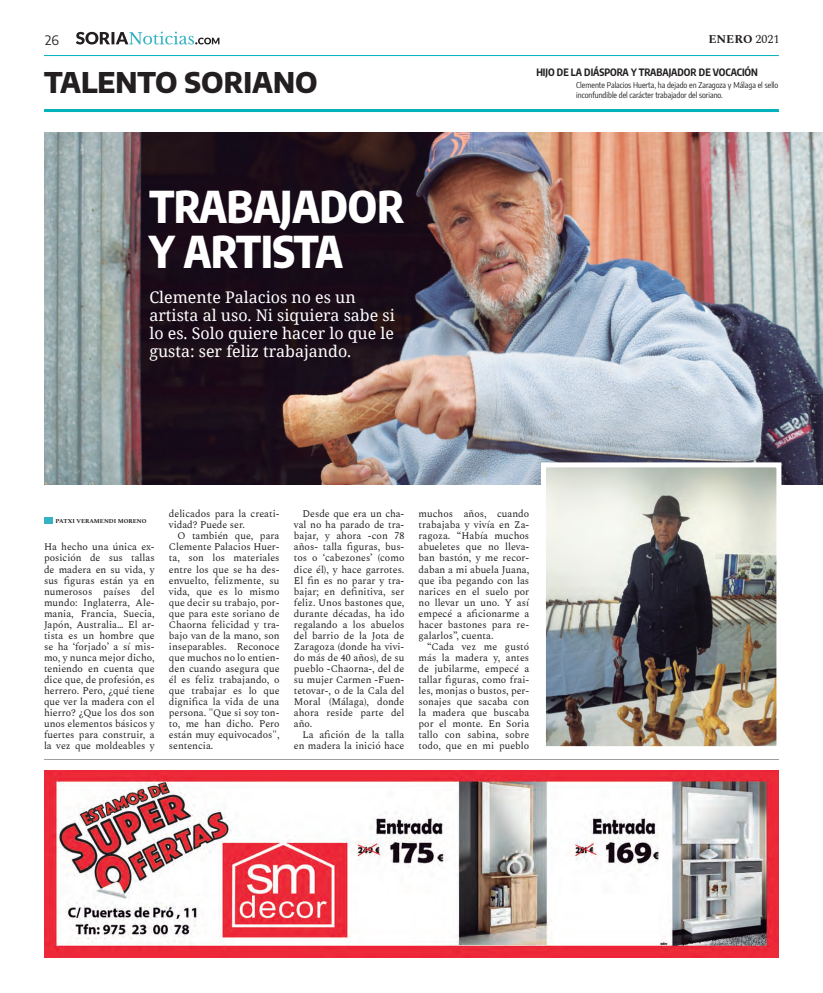
<style>
.page{position:relative;width:823px;height:993px;background:#fff}
.page>*{position:absolute;margin:0;border:0;box-sizing:border-box;transform-origin:0 0}
.t1{font:800 43px/45px "Encode Sans Condensed";color:#fff}
.t2{font:800 28px "Encode Sans";color:#231f20}
.t3{font:16px/18px "Noto Serif";color:#fff}
.t4{font:13px "Encode Sans";color:#231f20}
.t5{font:700 12px "Spectral";color:#231f20}
.t6{font:10px/11px "Spectral";color:#231f20;text-align:justify}
.t7{font:700 10px "Encode Sans Condensed";color:#231f20}
.t8{font:8px/10px "Encode Sans Condensed";color:#231f20}
.t9{font:700 6px "Spectral";color:#231f20}
.s1{font-weight:400}
</style>
<div class="page">
<svg style="left:76px;top:32px;width:143px;height:12px"></svg>
<hr style="left:44px;top:55px;width:734px;height:1px;background:#00b2bb">
<hr style="left:44px;top:109px;width:734px;height:3px;background:#00b2bb">
<hr style="left:44px;top:759px;width:734px;height:1px;background:#231f20">
<img style="left:44px;top:132px;width:778px;height:352px">
<img style="left:546px;top:468px;width:229px;height:276px">
<div style="left:540px;top:462px;width:241px;height:288px;border:5px solid #fff"></div>
<div style="left:44px;top:516px;width:9px;height:8px;background:#35b3c5"></div>
<img style="left:44px;top:770px;width:734px;height:186px">
<h3 class="t4" style="left:45px;top:31px;width:15px">26</h3>
<h2 class="t2" style="left:44px;top:61px;width:275px">TALENTO SORIANO</h2>
<h1 class="t1" style="left:149px;top:181px;width:256px">TRABAJADOR<br>Y ARTISTA</h1>
<h3 class="t3" style="left:149px;top:287px;width:247px">Clemente Palacios no es un artista al uso. Ni siquiera sabe si lo es. Solo quiere hacer lo que le gusta: ser feliz trabajando.</h3>
<p class="t5" style="left:708px;top:30px;width:73px">ENERO <span class="s1">2021</span></p>
<p class="t8" style="left:576px;top:80px;width:203px">Clemente Palacios Huerta, ha dejado en Zaragoza y Málaga el sello inconfundible del carácter trabajador del soriano.</p>
<p class="t7" style="left:536px;top:65px;width:223px">HIJO DE LA DIÁSPORA Y TRABAJADOR DE VOCACIÓN</p>
<p class="t9" style="left:55px;top:516px;width:92px">PATXI VERAMENDI MORENO</p>
<p class="t6" style="left:44px;top:540px;width:112px">Ha hecho una única ex&shy;posición de sus tallas de madera en su vida, y sus figuras están ya en numerosos países del mundo: Inglaterra, Ale&shy;mania, Francia, Suecia, Japón, Australia… El ar&shy;tista es un hombre que se ha ‘forjado’ a sí mis&shy;mo, y nunca mejor dicho, teniendo en cuenta que dice que, de profesión, es herrero. Pero, ¿qué tiene que ver la madera con el hierro? ¿Que los dos son unos elementos básicos y fuertes para construir, a la vez que moldeables y</p>
<p class="t6" style="left:169px;top:507px;width:112px">delicados para la creati&shy;vidad? Puede ser.</p>
<p class="t6" style="left:169px;top:529px;width:112px;text-indent:8px">O también que, para Clemente Palacios Huer&shy;ta, son los materiales entre los que se ha des&shy;envuelto, felizmente, su vida, que es lo mismo que decir su trabajo, por&shy;que para este soriano de Chaorna felicidad y tra&shy;bajo van de la mano, son inseparables. Reconoce que muchos no lo entien&shy;den cuando asegura que él es feliz trabajando, o que trabajar es lo que dignifica la vida de una persona. "Que si soy ton&shy;to, me han dicho. Pero están muy equivocados", sentencia.</p>
<p class="t6" style="left:294px;top:507px;width:112px;text-indent:9px">Desde que era un cha&shy;val no ha parado de tra&shy;bajar, y ahora -con 78 años- talla figuras, bus&shy;tos o ‘cabezones’ (como dice él), y hace garrotes.<br>El fin es no parar y tra&shy;bajar; en definitiva, ser feliz. Unos bastones que, durante décadas, ha ido regalando a los abuelos del barrio de la Jota de Zaragoza (donde ha vivi&shy;do más de 40 años), de su pueblo -Chaorna-, del de su mujer Carmen -Fuen&shy;tetovar-, o de la Cala del Moral (Málaga), donde ahora reside parte del año.</p>
<p class="t6" style="left:294px;top:727px;width:112px;text-align:right">La afición de la talla en madera la inició hace</p>
<p class="t6" style="left:418px;top:507px;width:112px">muchos años, cuando trabajaba y vivía en Za&shy;ragoza. “Había muchos abueletes que no lleva&shy;ban bastón, y me recor&shy;daban a mi abuela Juana, que iba pegando con las narices en el suelo por no llevar un uno. Y así empecé a aficionarme a hacer bastones para re&shy;galarlos”, cuenta.</p>
<p class="t6" style="left:418px;top:639px;width:112px;text-indent:8px">“Cada vez me gustó más la madera y, antes de jubilarme, empecé a tallar figuras, como frai&shy;les, monjas o bustos, per&shy;sonajes que sacaba con la madera que buscaba por el monte. En Soria tallo con sabina, sobre todo, que en mi pueblo</p>
</div>
